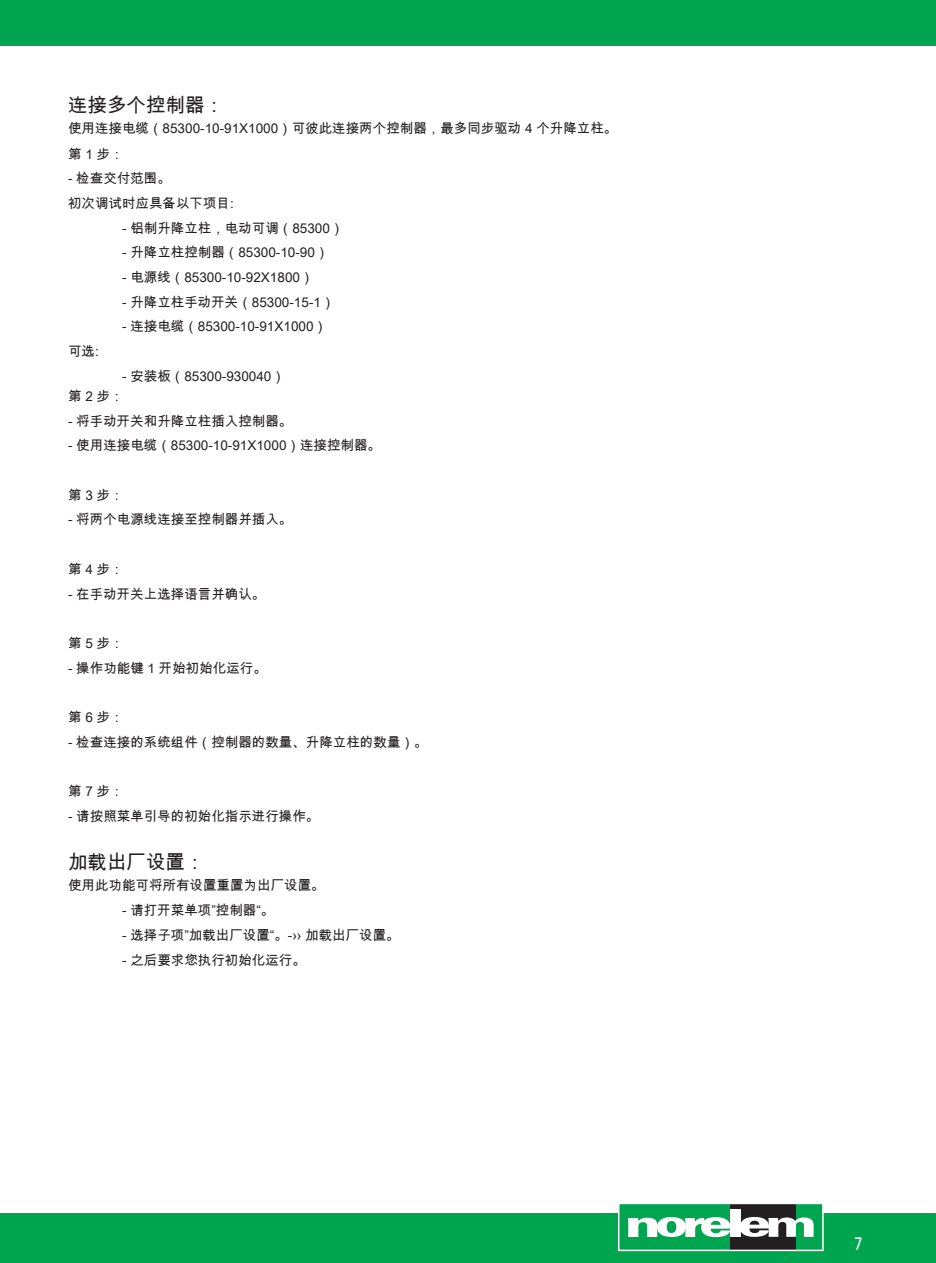
<style>
.page{position:relative;width:936px;height:1263px;background:#fff}
.page>*{position:absolute;margin:0;border:0;box-sizing:border-box;transform-origin:0 0}
.t1{font:19.5px "Arial Unicode MS";color:#231f20}
.t2{font:18px "Frutiger Neue LTW1 G";color:#fff;scale:.81 1}
.t3{font:13.5px/25.5px "Arial Unicode MS";color:#231f20}
</style>
<div class="page">
<div style="left:0;top:0;width:935px;height:46px;background:#00a54f"></div>
<div style="left:0;top:1213px;width:935px;height:50px;background:#00a54f"></div>
<div style="left:618px;top:1203px;width:204px;height:47px;background:#00a54f"></div>
<div style="left:730px;top:1203px;width:65px;height:47px;background:#231f20"></div>
<svg style="left:628px;top:1217px;width:102px;height:20px"></svg>
<div style="left:730px;top:1209px;width:10px;height:28px;background:#fff"></div>
<svg style="left:740px;top:1217px;width:73px;height:20px"></svg>
<div style="left:618px;top:1203px;width:205px;height:48px;border:2px solid #fff"></div>
<h1 class="t1" style="left:68px;top:91px;width:158px">连接多个控制器：</h1>
<p class="t3" style="left:68px;top:115px;width:551px">使用连接电缆（85300-10-91X1000）可彼此连接两个控制器，最多同步驱动 4 个升降立柱。第 1 步：</p>
<p class="t3" style="left:68px;top:166px;width:167px;line-height:24.8px">- 检查交付范围。<br>初次调试时应具备以下项目:</p>
<p class="t3" style="left:122px;top:215px;width:223px">- 铝制升降立柱，电动可调（85300）</p>
<p class="t3" style="left:122px;top:240px;width:208px">- 升降立柱控制器（85300-10-90）</p>
<p class="t3" style="left:122px;top:264px;width:193px">- 电源线（85300-10-92X1800）</p>
<p class="t3" style="left:122px;top:289px;width:214px">- 升降立柱手动开关（85300-15-1）</p>
<p class="t3" style="left:122px;top:314px;width:206px">- 连接电缆（85300-10-91X1000）</p>
<p class="t3" style="left:68px;top:338px;width:32px">可选:</p>
<p class="t3" style="left:68px;top:366px;width:218px;line-height:20px;text-indent:54px">- 安装板（85300-930040）第 2 步：</p>
<p class="t3" style="left:68px;top:408px;width:226px">- 将手动开关和升降立柱插入控制器。</p>
<p class="t3" style="left:68px;top:432px;width:314px">- 使用连接电缆（85300-10-91X1000）连接控制器。</p>
<p class="t3" style="left:68px;top:482px;width:57px">第 3 步：</p>
<p class="t3" style="left:68px;top:507px;width:226px">- 将两个电源线连接至控制器并插入。</p>
<p class="t3" style="left:68px;top:556px;width:57px">第 4 步：</p>
<p class="t3" style="left:68px;top:581px;width:199px">- 在手动开关上选择语言并确认。</p>
<p class="t3" style="left:68px;top:630px;width:57px">第 5 步：</p>
<p class="t3" style="left:68px;top:655px;width:200px">- 操作功能键 1 开始初始化运行。</p>
<p class="t3" style="left:68px;top:704px;width:57px">第 6 步：</p>
<p class="t3" style="left:68px;top:729px;width:361px">- 检查连接的系统组件（控制器的数量、升降立柱的数量）。</p>
<p class="t3" style="left:68px;top:778px;width:57px">第 7 步：</p>
<p class="t3" style="left:68px;top:803px;width:253px">- 请按照菜单引导的初始化指示进行操作。</p>
<h1 class="t1" style="left:68px;top:848px;width:138px">加载出厂设置：</h1>
<p class="t3" style="left:68px;top:872px;width:258px">使用此功能可将所有设置重置为出厂设置。</p>
<p class="t3" style="left:122px;top:898px;width:154px">- 请打开菜单项”控制器“。</p>
<p class="t3" style="left:122px;top:922px;width:279px">- 选择子项”加载出厂设置“。-›› 加载出厂设置。</p>
<p class="t3" style="left:122px;top:947px;width:185px">- 之后要求您执行初始化运行。</p>
<h2 class="t2" style="left:854px;top:1230px;width:12px">7</h2>
</div>
